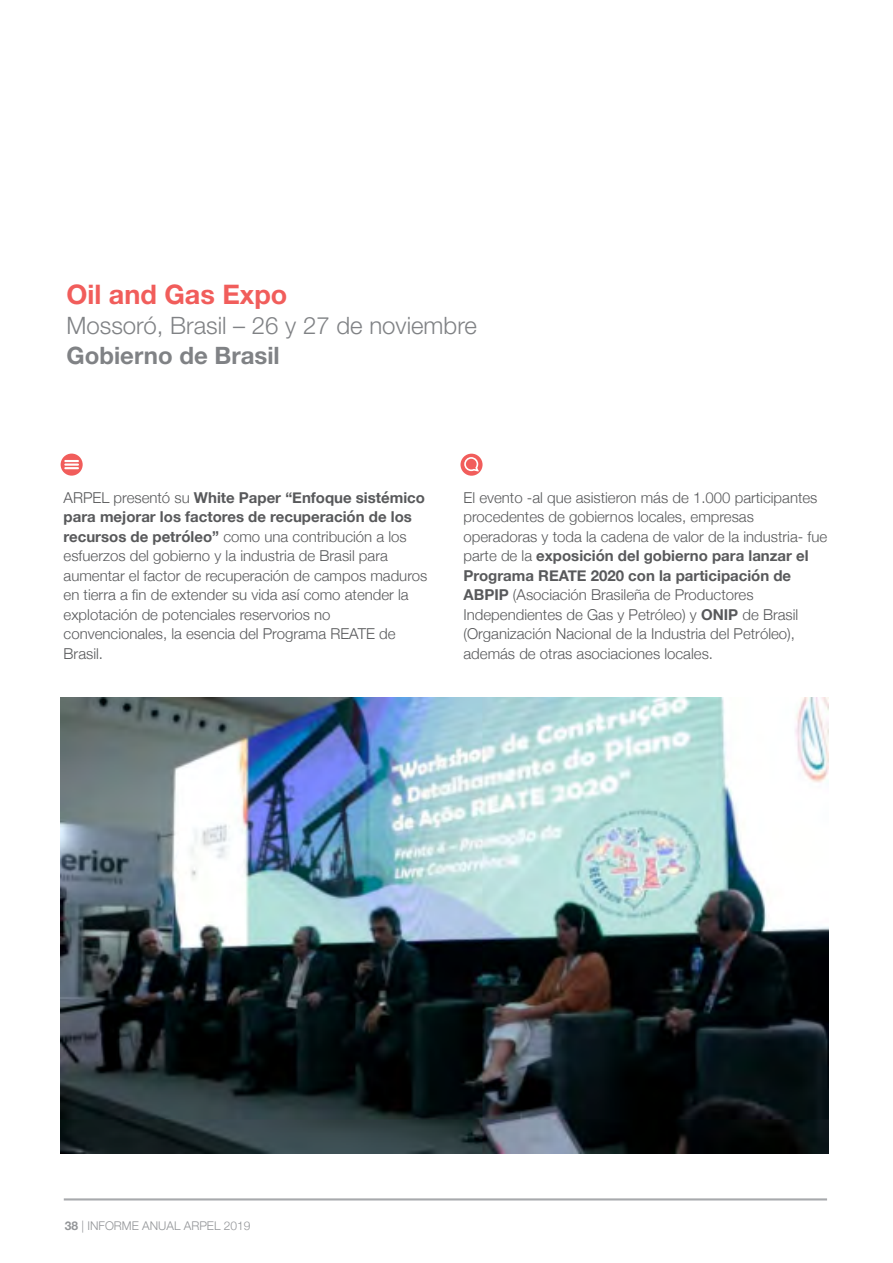
<style>
.page{position:relative;width:893px;height:1263px;background:#fff}
.page>*{position:absolute;margin:0;border:0;box-sizing:border-box;transform-origin:0 0}
.t1{font:700 27px "Helvetica Neue LT Std";color:#f15d5b}
.t2{font:300 24px "Helvetica Neue LT Std";color:#808285}
.t3{font:700 24px "Helvetica Neue LT Std";color:#808285}
.t4{font:300 15px/19.5px "Helvetica Neue";color:#58595b}
.t5{font:300 12px "Helvetica Neue";color:#939598}
.s1{font-weight:700}
</style>
<div class="page">
<svg style="left:61px;top:454px;width:22px;height:22px"></svg>
<svg style="left:460px;top:454px;width:23px;height:22px"></svg>
<hr style="left:64px;top:1198px;width:763px;height:2px;background:#a7a9ac">
<img style="left:61px;top:697px;width:767px;height:456px">
<p class="t1" style="left:67px;top:278px;width:222px">Oil and Gas Expo</p>
<p class="t2" style="left:67px;top:311px;width:412px">Mossoró, Brasil – 26 y 27 de noviembre</p>
<p class="t3" style="left:67px;top:341px;width:215px">Gobierno de Brasil</p>
<p class="t4" style="left:64px;top:486px;width:365px">ARPEL presentó su <span class="s1">White Paper “Enfoque sistémico para mejorar los factores de recuperación de los recursos de petróleo”</span> como una contribución a los esfuerzos del gobierno y la industria de Brasil para aumentar el factor de recuperación de campos maduros en tierra a fin de extender su vida así como atender la explotación de potenciales reservorios no convencionales, la esencia del Programa REATE de Brasil.</p>
<p class="t4" style="left:463px;top:486px;width:365px">El evento -al que asistieron más de 1.000 participantes procedentes de gobiernos locales, empresas operadoras y toda la cadena de valor de la industria- fue parte de la <span class="s1">exposición del gobierno para lanzar el Programa REATE 2020 con la participación de ABPIP</span> (Asociación Brasileña de Productores Independientes de Gas y Petróleo) y <span class="s1">ONIP</span> de Brasil (Organización Nacional de la Industria del Petróleo), además de otras asociaciones locales.</p>
<p class="t5" style="left:65px;top:1216px;width:187px"><span class="s1">38</span> | INFORME ANUAL ARPEL 2019</p>
</div>
